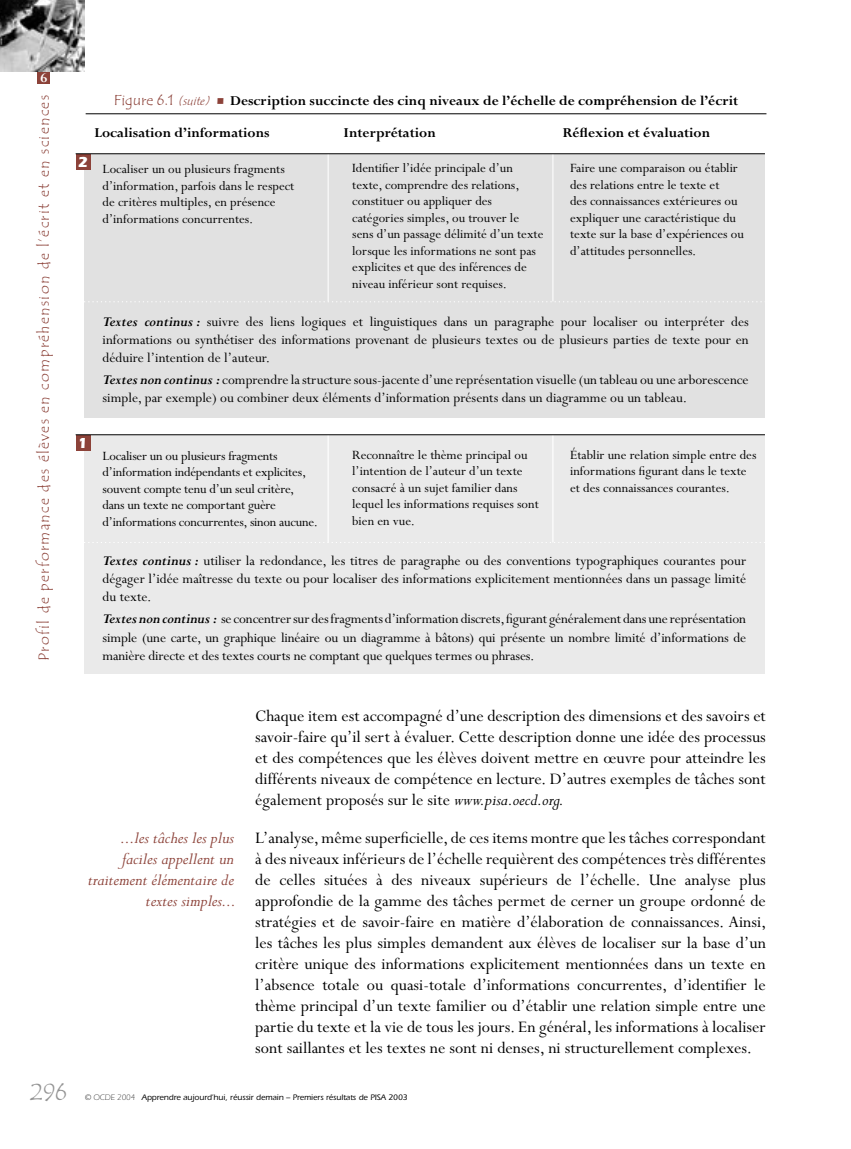
<style>
.page{position:relative;width:851px;height:1149px;background:#fff}
.page>*{position:absolute;margin:0;border:0;box-sizing:border-box;transform-origin:0 0}
.t1{font:24px "Tempus Sans ITC";color:#939393}
.t2{font:18px/21px "Perpetua";color:#000;text-align:justify}
.t3{font:italic 18px/21px "Perpetua";color:#8c4239;text-align:right}
.t4{font:15px/18px "Perpetua";color:#000;text-align:justify}
.t5{font:700 15px "Perpetua";color:#000}
.t6{font:15px "Tempus Sans ITC";letter-spacing:.09em;color:#8c4239}
.t7{font:700 15px "Perpetua";color:#fff}
.t8{font:700 15px "Itc Eras";color:#fff}
.t9{font:14.25px/16.5px "Perpetua";color:#000}
.t10{font:500 8.25px "Itc Eras";color:#000}
.s1{font-family:"Tempus Sans ITC";font-weight:400;color:#8c4239}
.s2{font-family:"Tempus Sans ITC";font-weight:400;font-style:italic;font-size:12px;color:#8c4239}
.s3{font-family:"Itc Eras";font-weight:400;font-size:21px;color:#8c4239}
.s4{font-weight:700;font-style:italic}
.s5{font-style:italic}
.s6{font-weight:300}
</style>
<div class="page">
<div style="left:38px;top:71px;width:12px;height:13px;background:#8c4239"></div>
<img style="left:0;top:0;width:85px;height:71px">
<hr style="left:86px;top:113px;width:680px;height:1px;background:#000">
<div style="left:84px;top:434px;width:680px;height:239px;background:#eaeaea"></div>
<div style="left:84px;top:154px;width:680px;height:263px;background:#e1e1e1"></div>
<div style="left:76px;top:435px;width:14px;height:15px;background:#8c4239"></div>
<div style="left:76px;top:154px;width:14px;height:15px;background:#8c4239"></div>
<svg style="left:84px;top:301px;width:681px;height:1px"></svg>
<svg style="left:84px;top:542px;width:677px;height:1px"></svg>
<hr style="left:328px;top:154px;width:1px;height:147px;background:#fff">
<hr style="left:552px;top:154px;width:1px;height:147px;background:#fff">
<hr style="left:328px;top:434px;width:1px;height:108px;background:#fff">
<hr style="left:552px;top:434px;width:1px;height:108px;background:#fff">
<hr style="left:76px;top:153px;width:688px;height:1px;background:#000">
<hr style="left:76px;top:434px;width:688px;height:1px;background:#000">
<p class="t7" style="left:41px;top:69px;width:8px">6</p>
<p class="t6" style="left:34px;top:660px;width:567px;rotate:-90deg">Profil de performance des élèves en compréhension de l’écrit et en sciences</p>
<p class="t5" style="left:114px;top:93px;width:626px"><span class="s1">Figure 6.1</span> <span class="s2">(suite)</span> <span class="s3">•</span> Description succincte des cinq niveaux de l’échelle de compréhension de l’écrit</p>
<p class="t5" style="left:94px;top:125px;width:177px">Localisation d’informations</p>
<p class="t5" style="left:343px;top:125px;width:94px">Interprétation</p>
<p class="t5" style="left:562px;top:125px;width:149px">Réflexion et évaluation</p>
<p class="t9" style="left:103px;top:161px;width:193px;text-indent:-25px"><sup>2</sup> Localiser un ou plusieurs fragments d’information, parfois dans le respect de critères multiples, en présence d’informations concurrentes.</p>
<p class="t9" style="left:352px;top:160px;width:193px">Identifier l’idée principale d’un texte, comprendre des relations, constituer ou appliquer des catégories simples, ou trouver le sens d’un passage délimité d’un texte lorsque les informations ne sont pas explicites et que des inférences de niveau inférieur sont requises.</p>
<p class="t9" style="left:570px;top:160px;width:175px">Faire une comparaison ou établir des relations entre le texte et<br>des connaissances extérieures ou expliquer une caractéristique du texte sur la base d’expériences ou d’attitudes personnelles.</p>
<p class="t4" style="left:103px;top:313px;width:647px"><span class="s4">Textes continus :</span> suivre des liens logiques et linguistiques dans un paragraphe pour localiser ou interpréter des informations ou synthétiser des informations provenant de plusieurs textes ou de plusieurs parties de texte pour en déduire l’intention de l’auteur.</p>
<p class="t4" style="left:103px;top:371px;width:647px"><span class="s4">Textes non continus :</span> comprendre la structure sous-jacente d’une représentation visuelle (un tableau ou une arborescence simple, par exemple) ou combiner deux éléments d’information présents dans un diagramme ou un tableau.</p>
<p class="t8" style="left:78px;top:434px;width:12px">1</p>
<p class="t9" style="left:103px;top:447px;width:217px">Localiser un ou plusieurs fragments d’information indépendants et explicites, souvent compte tenu d’un seul critère, dans un texte ne comportant guère d’informations concurrentes, sinon aucune.</p>
<p class="t9" style="left:352px;top:446px;width:188px">Reconnaître le thème principal ou l’intention de l’auteur d’un texte consacré à un sujet familier dans lequel les informations requises sont bien en vue.</p>
<p class="t9" style="left:570px;top:446px;width:188px">Établir une relation simple entre des informations figurant dans le texte et des connaissances courantes.</p>
<p class="t4" style="left:103px;top:552px;width:645px"><span class="s4">Textes continus :</span> utiliser la redondance, les titres de paragraphe ou des conventions typographiques courantes pour dégager l’idée maîtresse du texte ou pour localiser des informations explicitement mentionnées dans un passage limité du texte.</p>
<p class="t4" style="left:103px;top:610px;width:645px"><span class="s4">Textes non continus :</span> se concentrer sur des fragments d’information discrets, figurant généralement dans une représentation simple (une carte, un graphique linéaire ou un diagramme à bâtons) qui présente un nombre limité d’informations de manière directe et des textes courts ne comptant que quelques termes ou phrases.</p>
<h1 class="t1" style="left:30px;top:1076px;width:39px">296</h1>
<p class="t3" style="left:88px;top:827px;width:149px">...les tâches les plus faciles appellent un traitement élémentaire de textes simples...</p>
<p class="t2" style="left:255px;top:705px;width:512px">Chaque item est accompagné d’une description des dimensions et des savoirs et savoir-faire qu’il sert à évaluer. Cette description donne une idée des processus et des compétences que les élèves doivent mettre en œuvre pour atteindre les différents niveaux de compétence en lecture. D’autres exemples de tâches sont également proposés sur le site <span class="s5">www.pisa.oecd.org.</span></p>
<p class="t2" style="left:255px;top:827px;width:512px">L’analyse, même superficielle, de ces items montre que les tâches correspondant à des niveaux inférieurs de l’échelle requièrent des compétences très différentes de celles situées à des niveaux supérieurs de l’échelle. Une analyse plus approfondie de la gamme des tâches permet de cerner un groupe ordonné de stratégies et de savoir-faire en matière d’élaboration de connaissances. Ainsi, les tâches les plus simples demandent aux élèves de localiser sur la base d’un critère unique des informations explicitement mentionnées dans un texte en l’absence totale ou quasi-totale d’informations concurrentes, d’identifier le thème principal d’un texte familier ou d’établir une relation simple entre une partie du texte et la vie de tous les jours. En général, les informations à localiser sont saillantes et les textes ne sont ni denses, ni structurellement complexes.</p>
<p class="t10" style="left:85px;top:1092px;width:324px"><span class="s6">© OCDE 2004</span> Apprendre aujourd’hui, réussir demain – Premiers résultats de PISA 2003</p>
</div>
